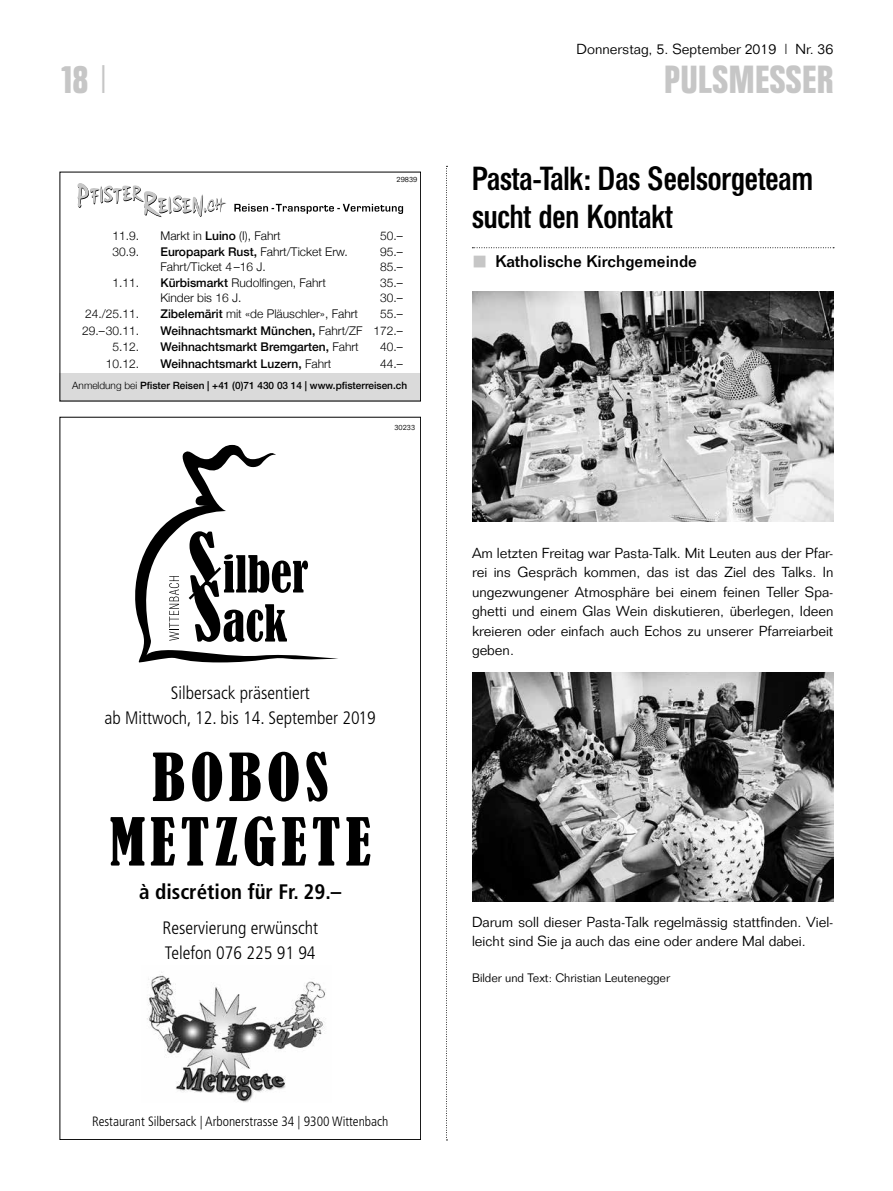
<style>
.page{position:relative;width:893px;height:1191px;background:#fff}
.page>*{position:absolute;margin:0;border:0;box-sizing:border-box;transform-origin:0 0}
.t1{font:condensed 61.5px/64.5px "Bernard";letter-spacing:.08em;color:#000;text-align:center}
.t2{font:700 39px "Folio Condensed BQ";letter-spacing:.02em;color:#c6c6c6}
.t3{font:500 33px/38.7px "Folio Condensed BQ";color:#000}
.t4{font:700 condensed 21px "Frutiger";color:#000}
.t5{font:300 condensed 18px/25.2px "Frutiger";color:#000;text-align:center}
.t6{font:500 16.5px "Folio";color:#000}
.t7{font:300 14.25px/19.4px "Folio";color:#000;text-align:justify}
.t8{font:300 condensed 13.5px "Frutiger";color:#000}
.t9{font:300 12px "Helvetica Neue";color:#000}
.t10{font:500 12px "Helvetica Neue";color:#000}
.t11{font:300 12px "Folio";color:#000}
.t12{font:500 10.05px "Helvetica Neue";color:#000}
.t13{font:300 7.5px "Folio";color:#000}
.s1{font-family:"Folio";font-weight:300}
.s2{font-weight:500}
.s3{font-weight:300}
</style>
<div class="page">
<svg style="left:472px;top:247px;width:362px;height:1px"></svg>
<img style="left:472px;top:292px;width:361px;height:229px">
<img style="left:472px;top:672px;width:361px;height:229px">
<svg style="left:135px;top:445px;width:203px;height:217px"></svg>
<svg style="left:189px;top:531px;width:119px;height:111px"></svg>
<img style="left:147px;top:972px;width:179px;height:130px">
<div style="left:60px;top:373px;width:361px;height:28px;background:#dadada"></div>
<svg style="left:77px;top:183px;width:327px;height:34px"></svg>
<svg style="left:446px;top:166px;width:1px;height:974px"></svg>
<p class="t7" style="left:577px;top:39px;width:258px">Donnerstag, 5. September 2019 | Nr. 36</p>
<h2 class="t2" style="left:60px;top:58px;width:50px">18 <span class="s1">|</span></h2>
<h2 class="t2" style="left:664px;top:58px;width:171px">PULSMESSER</h2>
<p class="t13" style="left:396px;top:175px;width:22px">29839</p>
<p class="t9" style="left:113px;top:226px;width:28px">11.9.</p>
<p class="t9" style="left:161px;top:226px;width:122px">Markt in <span class="s2">Luino</span> (I), Fahrt</p>
<p class="t9" style="left:380px;top:226px;width:24px">50.–</p>
<p class="t9" style="left:113px;top:242px;width:28px">30.9.</p>
<p class="t9" style="left:161px;top:242px;width:189px"><span class="s2">Europapark Rust,</span> Fahrt/Ticket Erw.</p>
<p class="t9" style="left:380px;top:242px;width:24px">95.–</p>
<p class="t9" style="left:161px;top:257px;width:107px">Fahrt/Ticket 4 –16 J.</p>
<p class="t9" style="left:380px;top:257px;width:24px">85.–</p>
<p class="t9" style="left:113px;top:273px;width:28px">1.11.</p>
<p class="t9" style="left:161px;top:273px;width:167px"><span class="s2">Kürbismarkt</span> Rudolfingen, Fahrt</p>
<p class="t9" style="left:380px;top:273px;width:24px">35.–</p>
<p class="t9" style="left:161px;top:288px;width:82px">Kinder bis 16 J.</p>
<p class="t9" style="left:380px;top:288px;width:24px">30.–</p>
<p class="t9" style="left:85px;top:304px;width:56px">24./25.11.</p>
<p class="t9" style="left:161px;top:304px;width:199px"><span class="s2">Zibelemärit</span> mit «de Pläuschler», Fahrt</p>
<p class="t9" style="left:380px;top:304px;width:24px">55.–</p>
<p class="t9" style="left:82px;top:321px;width:58px">29.–30.11.</p>
<p class="t10" style="left:161px;top:321px;width:244px">Weihnachtsmarkt München, <span class="s3">Fahrt/ZF 172.–</span></p>
<p class="t9" style="left:113px;top:337px;width:28px">5.12.</p>
<p class="t10" style="left:161px;top:337px;width:200px">Weihnachtsmarkt Bremgarten, <span class="s3">Fahrt</span></p>
<p class="t9" style="left:380px;top:337px;width:24px">40.–</p>
<p class="t9" style="left:106px;top:354px;width:35px">10.12.</p>
<p class="t10" style="left:161px;top:354px;width:172px">Weihnachtsmarkt Luzern, <span class="s3">Fahrt</span></p>
<p class="t9" style="left:380px;top:354px;width:24px">44.–</p>
<p class="t12" style="left:72px;top:378px;width:336px"><span class="s3">Anmeldung bei</span> Pfister Reisen | +41 (0)71 430 03 14 | www.pfisterreisen.ch</p>
<p class="t13" style="left:394px;top:422px;width:22px">30233</p>
<p class="t5" style="left:105px;top:680px;width:273px">Silbersack präsentiert<br>ab Mittwoch, 12. bis 14. September 2019</p>
<h1 class="t1" style="left:109px;top:746px;width:263px">BOBOS<br>METZGETE</h1>
<h3 class="t4" style="left:139px;top:879px;width:204px">à discrétion für Fr. 29.–</h3>
<p class="t5" style="left:162px;top:915px;width:157px;text-align:left">Reservierung erwünscht<br>Telefon 076 225 91 94</p>
<p class="t8" style="left:92px;top:1113px;width:298px">Restaurant Silbersack | Arbonerstrasse 34 | 9300 Wittenbach</p>
<h3 class="t3" style="left:472px;top:160px;width:342px">Pasta-Talk: Das Seelsorgeteam sucht den Kontakt</h3>
<p class="t6" style="left:495px;top:251px;width:203px">Katholische Kirchgemeinde</p>
<p class="t7" style="left:472px;top:543px;width:363px">Am letzten Freitag war Pasta-Talk. Mit Leuten aus der Pfar&shy;rei ins Gespräch kommen, das ist das Ziel des Talks. In ungezwungener Atmosphäre bei einem feinen Teller Spa&shy;ghetti und einem Glas Wein diskutieren, überlegen, Ideen kreieren oder einfach auch Echos zu unserer Pfarreiarbeit geben.</p>
<p class="t7" style="left:472px;top:912px;width:363px">Darum soll dieser Pasta-Talk regelmässig stattfinden. Viel&shy;leicht sind Sie ja auch das eine oder andere Mal dabei.</p>
<p class="t11" style="left:472px;top:970px;width:200px">Bilder und Text: Christian Leutenegger</p>
</div>
